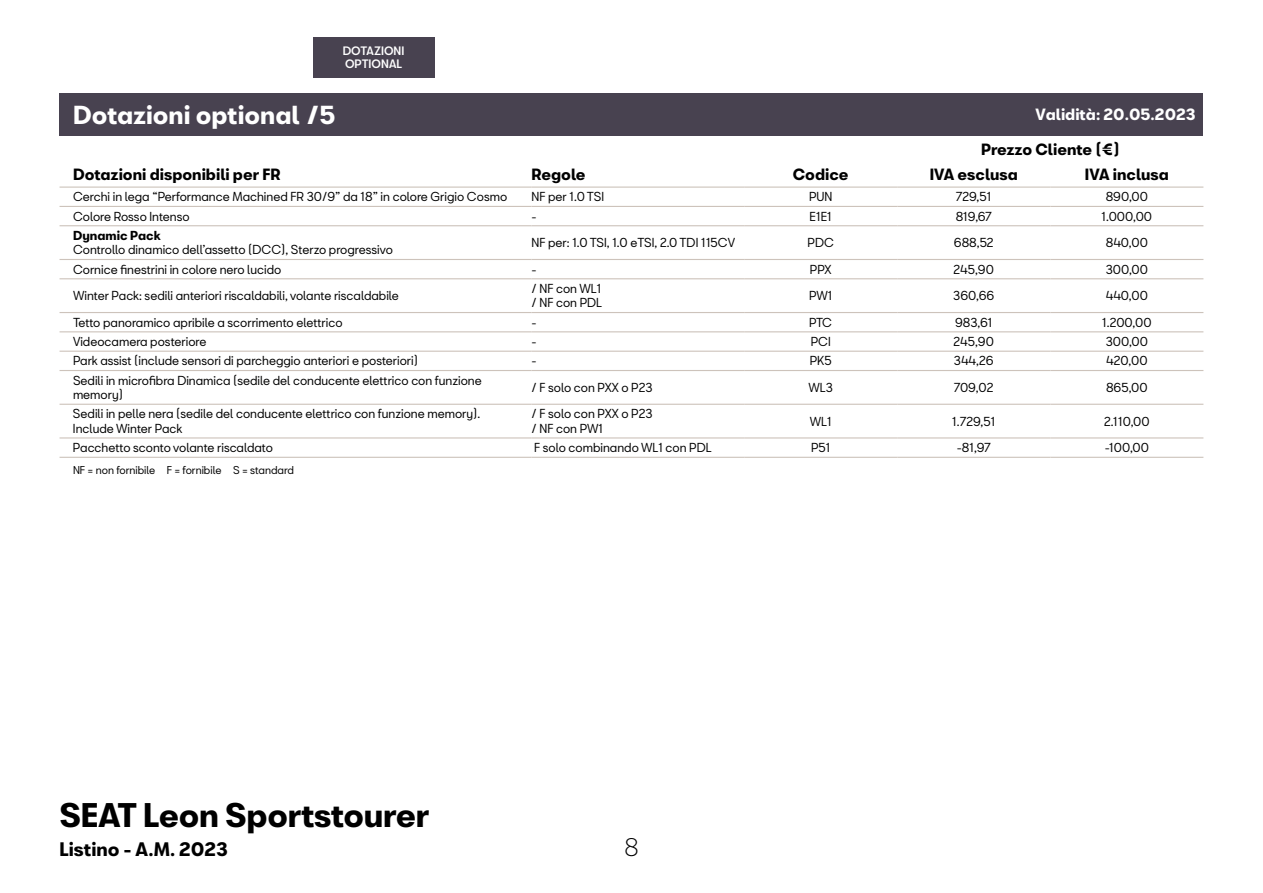
<style>
.page{position:relative;width:1263px;height:893px;background:#fff}
.page>*{position:absolute;margin:0;border:0;box-sizing:border-box;transform-origin:0 0}
.t1{font:700 31.5px "Seat Bcn";letter-spacing:-.01em;color:#000}
.t2{font:700 24px "Seat Bcn";color:#fff}
.t3{font:300 23.4px "Seat Bcn";color:#000}
.t4{font:700 18px "Seat Bcn";color:#000}
.t5{font:700 15px "Seat Bcn";color:#000}
.t6{font:700 15px "Seat Bcn";color:#fff}
.t7{font:12px/14.4px "Seat Bcn";color:#000}
.t8{font:700 12px "Seat Bcn";color:#000}
.t9{font:500 11.25px/12.8px "Seat Bcn";letter-spacing:.005em;color:#fff}
.t10{font:10.5px "Seat Bcn";color:#000}
</style>
<div class="page">
<div style="left:60px;top:94px;width:1143px;height:42px;background:#484250"></div>
<hr style="left:60px;top:187px;width:471px;height:1px;background:#cdc3bb">
<hr style="left:531px;top:187px;width:213px;height:1px;background:#cdc3bb">
<hr style="left:744px;top:187px;width:153px;height:1px;background:#cdc3bb">
<hr style="left:897px;top:187px;width:153px;height:1px;background:#cdc3bb">
<hr style="left:1050px;top:187px;width:153px;height:1px;background:#cdc3bb">
<hr style="left:60px;top:206px;width:471px;height:1px;background:#cdc3bb">
<hr style="left:531px;top:206px;width:213px;height:1px;background:#cdc3bb">
<hr style="left:744px;top:206px;width:153px;height:1px;background:#cdc3bb">
<hr style="left:897px;top:206px;width:153px;height:1px;background:#cdc3bb">
<hr style="left:1050px;top:206px;width:153px;height:1px;background:#cdc3bb">
<hr style="left:60px;top:225px;width:471px;height:1px;background:#cdc3bb">
<hr style="left:531px;top:225px;width:213px;height:1px;background:#cdc3bb">
<hr style="left:744px;top:225px;width:153px;height:1px;background:#cdc3bb">
<hr style="left:897px;top:225px;width:153px;height:1px;background:#cdc3bb">
<hr style="left:1050px;top:225px;width:153px;height:1px;background:#cdc3bb">
<hr style="left:60px;top:259px;width:471px;height:1px;background:#cdc3bb">
<hr style="left:531px;top:259px;width:213px;height:1px;background:#cdc3bb">
<hr style="left:744px;top:259px;width:153px;height:1px;background:#cdc3bb">
<hr style="left:897px;top:259px;width:153px;height:1px;background:#cdc3bb">
<hr style="left:1050px;top:259px;width:153px;height:1px;background:#cdc3bb">
<hr style="left:60px;top:278px;width:471px;height:1px;background:#cdc3bb">
<hr style="left:531px;top:278px;width:213px;height:1px;background:#cdc3bb">
<hr style="left:744px;top:278px;width:153px;height:1px;background:#cdc3bb">
<hr style="left:897px;top:278px;width:153px;height:1px;background:#cdc3bb">
<hr style="left:1050px;top:278px;width:153px;height:1px;background:#cdc3bb">
<hr style="left:60px;top:312px;width:471px;height:1px;background:#cdc3bb">
<hr style="left:531px;top:312px;width:213px;height:1px;background:#cdc3bb">
<hr style="left:744px;top:312px;width:153px;height:1px;background:#cdc3bb">
<hr style="left:897px;top:312px;width:153px;height:1px;background:#cdc3bb">
<hr style="left:1050px;top:312px;width:153px;height:1px;background:#cdc3bb">
<hr style="left:60px;top:331px;width:471px;height:1px;background:#cdc3bb">
<hr style="left:531px;top:331px;width:213px;height:1px;background:#cdc3bb">
<hr style="left:744px;top:331px;width:153px;height:1px;background:#cdc3bb">
<hr style="left:897px;top:331px;width:153px;height:1px;background:#cdc3bb">
<hr style="left:1050px;top:331px;width:153px;height:1px;background:#cdc3bb">
<hr style="left:60px;top:351px;width:471px;height:1px;background:#cdc3bb">
<hr style="left:531px;top:351px;width:213px;height:1px;background:#cdc3bb">
<hr style="left:744px;top:351px;width:153px;height:1px;background:#cdc3bb">
<hr style="left:897px;top:351px;width:153px;height:1px;background:#cdc3bb">
<hr style="left:1050px;top:351px;width:153px;height:1px;background:#cdc3bb">
<hr style="left:60px;top:370px;width:471px;height:1px;background:#cdc3bb">
<hr style="left:531px;top:370px;width:213px;height:1px;background:#cdc3bb">
<hr style="left:744px;top:370px;width:153px;height:1px;background:#cdc3bb">
<hr style="left:897px;top:370px;width:153px;height:1px;background:#cdc3bb">
<hr style="left:1050px;top:370px;width:153px;height:1px;background:#cdc3bb">
<hr style="left:60px;top:404px;width:471px;height:1px;background:#cdc3bb">
<hr style="left:531px;top:404px;width:213px;height:1px;background:#cdc3bb">
<hr style="left:744px;top:404px;width:153px;height:1px;background:#cdc3bb">
<hr style="left:897px;top:404px;width:153px;height:1px;background:#cdc3bb">
<hr style="left:1050px;top:404px;width:153px;height:1px;background:#cdc3bb">
<hr style="left:60px;top:437px;width:471px;height:1px;background:#cdc3bb">
<hr style="left:531px;top:437px;width:213px;height:1px;background:#cdc3bb">
<hr style="left:744px;top:437px;width:153px;height:1px;background:#cdc3bb">
<hr style="left:897px;top:437px;width:153px;height:1px;background:#cdc3bb">
<hr style="left:1050px;top:437px;width:153px;height:1px;background:#cdc3bb">
<hr style="left:60px;top:457px;width:471px;height:1px;background:#cdc3bb">
<hr style="left:531px;top:457px;width:213px;height:1px;background:#cdc3bb">
<hr style="left:744px;top:457px;width:153px;height:1px;background:#cdc3bb">
<hr style="left:897px;top:457px;width:153px;height:1px;background:#cdc3bb">
<hr style="left:1050px;top:457px;width:153px;height:1px;background:#cdc3bb">
<div style="left:313px;top:37px;width:121px;height:41px;background:#484250"></div>
<p class="t9" style="left:343px;top:43px;width:63px">DOTAZIONI<br>OPTIONAL</p>
<h2 class="t2" style="left:73px;top:93px;width:264px">Dotazioni optional /5</h2>
<p class="t6" style="left:1035px;top:101px;width:162px">Validità: 20.05.2023</p>
<p class="t5" style="left:981px;top:135px;width:140px">Prezzo Cliente (€)</p>
<p class="t5" style="left:73px;top:161px;width:209px">Dotazioni disponibili per FR</p>
<p class="t5" style="left:532px;top:161px;width:56px">Regole</p>
<p class="t5" style="left:793px;top:161px;width:57px">Codice</p>
<p class="t5" style="left:930px;top:161px;width:90px">IVA esclusa</p>
<p class="t5" style="left:1085px;top:161px;width:85px">IVA inclusa</p>
<p class="t7" style="left:73px;top:188px;width:436px">Cerchi in lega “Performance Machined FR 30/9” da 18” in colore Grigio Cosmo</p>
<p class="t7" style="left:531px;top:188px;width:74px">NF per 1.0 TSI</p>
<p class="t7" style="left:809px;top:188px;width:25px">PUN</p>
<p class="t7" style="left:956px;top:188px;width:37px">729,51</p>
<p class="t7" style="left:1106px;top:188px;width:44px">890,00</p>
<p class="t7" style="left:73px;top:207px;width:118px">Colore Rosso Intenso</p>
<p class="t7" style="left:531px;top:207px;width:7px">-</p>
<p class="t7" style="left:810px;top:207px;width:24px">E1E1</p>
<p class="t7" style="left:956px;top:207px;width:38px">819,67</p>
<p class="t7" style="left:1101px;top:207px;width:52px">1.000,00</p>
<p class="t8" style="left:73px;top:225px;width:89px">Dynamic Pack</p>
<p class="t7" style="left:73px;top:241px;width:321px">Controllo dinamico dell’assetto (DCC), Sterzo progressivo</p>
<p class="t7" style="left:531px;top:234px;width:205px">NF per: 1.0 TSI, 1.0 eTSI, 2.0 TDI 115CV</p>
<p class="t7" style="left:807px;top:234px;width:28px">PDC</p>
<p class="t7" style="left:954px;top:234px;width:41px">688,52</p>
<p class="t7" style="left:1106px;top:234px;width:44px">840,00</p>
<p class="t7" style="left:73px;top:260px;width:210px">Cornice finestrini in colore nero lucido</p>
<p class="t7" style="left:531px;top:260px;width:7px">-</p>
<p class="t7" style="left:810px;top:260px;width:23px">PPX</p>
<p class="t7" style="left:954px;top:260px;width:42px">245,90</p>
<p class="t7" style="left:1106px;top:260px;width:44px">300,00</p>
<p class="t7" style="left:73px;top:287px;width:327px">Winter Pack: sedili anteriori riscaldabili, volante riscaldabile</p>
<p class="t7" style="left:531px;top:280px;width:72px">/ NF con WL1 / NF con PDL</p>
<p class="t7" style="left:809px;top:287px;width:25px">PW1</p>
<p class="t7" style="left:953px;top:287px;width:43px">360,66</p>
<p class="t7" style="left:1106px;top:287px;width:44px">440,00</p>
<p class="t7" style="left:73px;top:313px;width:271px">Tetto panoramico apribile a scorrimento elettrico</p>
<p class="t7" style="left:531px;top:313px;width:7px">-</p>
<p class="t7" style="left:809px;top:313px;width:24px">PTC</p>
<p class="t7" style="left:955px;top:313px;width:39px">983,61</p>
<p class="t7" style="left:1102px;top:313px;width:51px">1.200,00</p>
<p class="t7" style="left:73px;top:333px;width:135px">Videocamera posteriore</p>
<p class="t7" style="left:531px;top:333px;width:7px">-</p>
<p class="t7" style="left:811px;top:333px;width:22px">PCI</p>
<p class="t7" style="left:954px;top:333px;width:42px">245,90</p>
<p class="t7" style="left:1106px;top:333px;width:44px">300,00</p>
<p class="t7" style="left:73px;top:352px;width:346px">Park assist (include sensori di parcheggio anteriori e posteriori)</p>
<p class="t7" style="left:531px;top:352px;width:7px">-</p>
<p class="t7" style="left:810px;top:352px;width:24px">PK5</p>
<p class="t7" style="left:954px;top:352px;width:41px">344,26</p>
<p class="t7" style="left:1106px;top:352px;width:43px">420,00</p>
<p class="t7" style="left:73px;top:371px;width:410px">Sedili in microfibra Dinamica (sedile del conducente elettrico con funzione memory)</p>
<p class="t7" style="left:531px;top:378px;width:123px">/ F solo con PXX o P23</p>
<p class="t7" style="left:808px;top:378px;width:26px">WL3</p>
<p class="t7" style="left:954px;top:378px;width:41px">709,02</p>
<p class="t7" style="left:1106px;top:378px;width:43px">865,00</p>
<p class="t7" style="left:73px;top:405px;width:409px">Sedili in pelle nera (sedile del conducente elettrico con funzione memory).<br>Include Winter Pack</p>
<p class="t7" style="left:531px;top:405px;width:123px">/ F solo con PXX o P23 / NF con PW1</p>
<p class="t7" style="left:810px;top:412px;width:23px">WL1</p>
<p class="t7" style="left:952px;top:412px;width:45px">1.729,51</p>
<p class="t7" style="left:1104px;top:412px;width:47px">2.110,00</p>
<p class="t7" style="left:73px;top:439px;width:202px">Pacchetto sconto volante riscaldato</p>
<p class="t7" style="left:534px;top:439px;width:179px">F solo combinando WL1 con PDL</p>
<p class="t7" style="left:811px;top:439px;width:21px">P51</p>
<p class="t7" style="left:957px;top:439px;width:35px">-81,97</p>
<p class="t7" style="left:1105px;top:439px;width:46px">-100,00</p>
<p class="t10" style="left:73px;top:461px;width:222px">NF = non fornibile F = fornibile S = standard</p>
<h1 class="t1" style="left:60px;top:786px;width:371px">SEAT Leon Sportstourer</h1>
<h3 class="t4" style="left:60px;top:833px;width:170px">Listino - A.M. 2023</h3>
<h3 class="t3" style="left:624px;top:827px;width:16px">8</h3>
</div>
